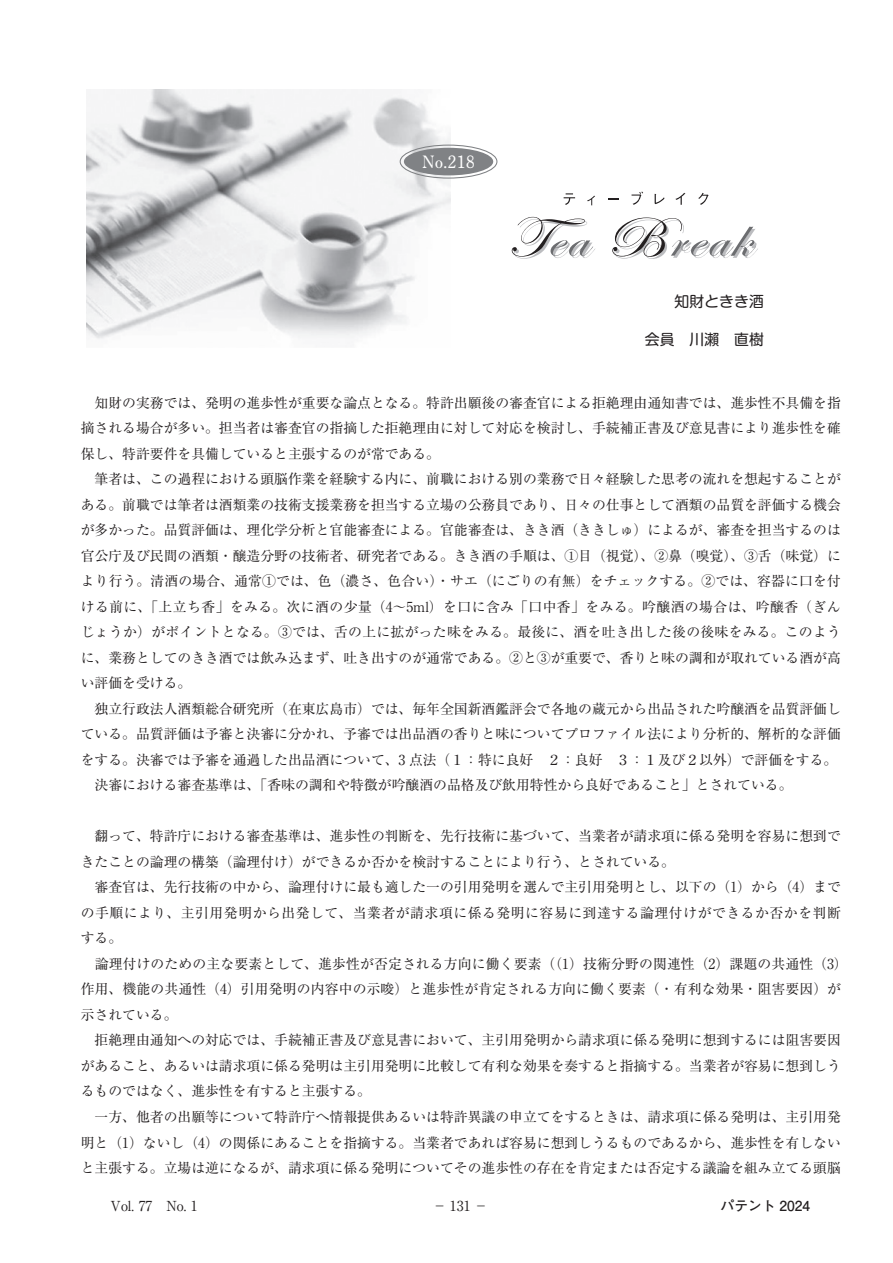
<style>
.page{position:relative;width:893px;height:1263px;background:#fff}
.page>*{position:absolute;margin:0;border:0;box-sizing:border-box;transform-origin:0 0}
.t1{font:700 16.95px "Futo Min A101 Pr 5";color:#fff}
.t2{font:14.85px "Shin M Go Pr 6 N";color:#231f20}
.t3{font:13.8px/25.5px "Ryumin Pr 5";color:#231f20}
.t4{font:700 13.8px "Futo Go B101 Pr 5";color:#231f20}
</style>
<div class="page">
<img style="left:86px;top:89px;width:364px;height:250px">
<svg style="left:512px;top:217px;width:83px;height:42px"></svg>
<svg style="left:612px;top:218px;width:146px;height:41px"></svg>
<svg style="left:564px;top:193px;width:11px;height:12px"></svg>
<svg style="left:587px;top:196px;width:8px;height:9px"></svg>
<svg style="left:631px;top:191px;width:12px;height:14px"></svg>
<svg style="left:655px;top:194px;width:9px;height:10px"></svg>
<svg style="left:675px;top:193px;width:10px;height:12px"></svg>
<svg style="left:698px;top:193px;width:11px;height:12px"></svg>
<div style="left:400px;top:145px;width:97px;height:34px;border:1px solid #808285;border-radius:50%"></div>
<div style="left:404px;top:148px;width:89px;height:27px;background:#808285;border-radius:50%"></div>
<p class="t1" style="left:422px;top:148px;width:54px">No.218</p>
<p class="t2" style="left:675px;top:289px;width:91px">知財ときき酒</p>
<p class="t2" style="left:645px;top:327px;width:121px">会員　川瀨　直樹</p>
<p class="t3" style="left:81px;top:389px;width:762px">　知財の実務では、発明の進歩性が重要な論点となる。特許出願後の審査官による拒絶理由通知書では、進歩性不具備を指摘される場合が多い。担当者は審査官の指摘した拒絶理由に対して対応を検討し、手続補正書及び意見書により進歩性を確保し、特許要件を具備していると主張するのが常である。<br>　筆者は、この過程における頭脳作業を経験する内に、前職における別の業務で日々経験した思考の流れを想起することがある。前職では筆者は酒類業の技術支援業務を担当する立場の公務員であり、日々の仕事として酒類の品質を評価する機会が多かった。品質評価は、理化学分析と官能審査による。官能審査は、きき酒（ききしゅ）によるが、審査を担当するのは官公庁及び民間の酒類・醸造分野の技術者、研究者である。きき酒の手順は、①目（視覚）、②鼻（嗅覚）、③舌（味覚）により行う。清酒の場合、通常①では、色（濃さ、色合い）・サエ（にごりの有無）をチェックする。②では、容器に口を付ける前に、「上立ち香」をみる。次に酒の少量（4～5ml）を口に含み「口中香」をみる。吟醸酒の場合は、吟醸香（ぎんじょうか）がポイントとなる。③では、舌の上に拡がった味をみる。最後に、酒を吐き出した後の後味をみる。このように、業務としてのきき酒では飲み込まず、吐き出すのが通常である。②と③が重要で、香りと味の調和が取れている酒が高い評価を受ける。<br>　独立行政法人酒類総合研究所（在東広島市）では、毎年全国新酒鑑評会で各地の蔵元から出品された吟醸酒を品質評価している。品質評価は予審と決審に分かれ、予審では出品酒の香りと味についてプロファイル法により分析的、解析的な評価をする。決審では予審を通過した出品酒について、3 点法（１：特に良好　２：良好　３：１及び２以外）で評価をする。　決審における審査基準は、「香味の調和や特徴が吟醸酒の品格及び飲用特性から良好であること」とされている。</p>
<p class="t3" style="left:81px;top:822px;width:768px">　翻って、特許庁における審査基準は、進歩性の判断を、先行技術に基づいて、当業者が請求項に係る発明を容易に想到できたことの論理の構築（論理付け）ができるか否かを検討することにより行う、とされている。<br>　審査官は、先行技術の中から、論理付けに最も適した一の引用発明を選んで主引用発明とし、以下の（1）から（4）までの手順により、主引用発明から出発して、当業者が請求項に係る発明に容易に到達する論理付けができるか否かを判断する。<br>　論理付けのための主な要素として、進歩性が否定される方向に働く要素（（1）技術分野の関連性（2）課題の共通性（3）作用、機能の共通性（4）引用発明の内容中の示唆）と進歩性が肯定される方向に働く要素（・有利な効果・阻害要因）が示されている。<br>　拒絶理由通知への対応では、手続補正書及び意見書において、主引用発明から請求項に係る発明に想到するには阻害要因があること、あるいは請求項に係る発明は主引用発明に比較して有利な効果を奏すると指摘する。当業者が容易に想到しうるものではなく、進歩性を有すると主張する。<br>　一方、他者の出願等について特許庁へ情報提供あるいは特許異議の申立てをするときは、請求項に係る発明は、主引用発明と（1）ないし（4）の関係にあることを指摘する。当業者であれば容易に想到しうるものであるから、進歩性を有しないと主張する。立場は逆になるが、請求項に係る発明についてその進歩性の存在を肯定または否定する議論を組み立てる頭脳</p>
<p class="t3" style="left:111px;top:1192px;width:89px">Vol. 77　No. 1</p>
<p class="t3" style="left:433px;top:1192px;width:57px">－ 131 －</p>
<p class="t4" style="left:721px;top:1195px;width:91px">パテント 2024</p>
</div>
